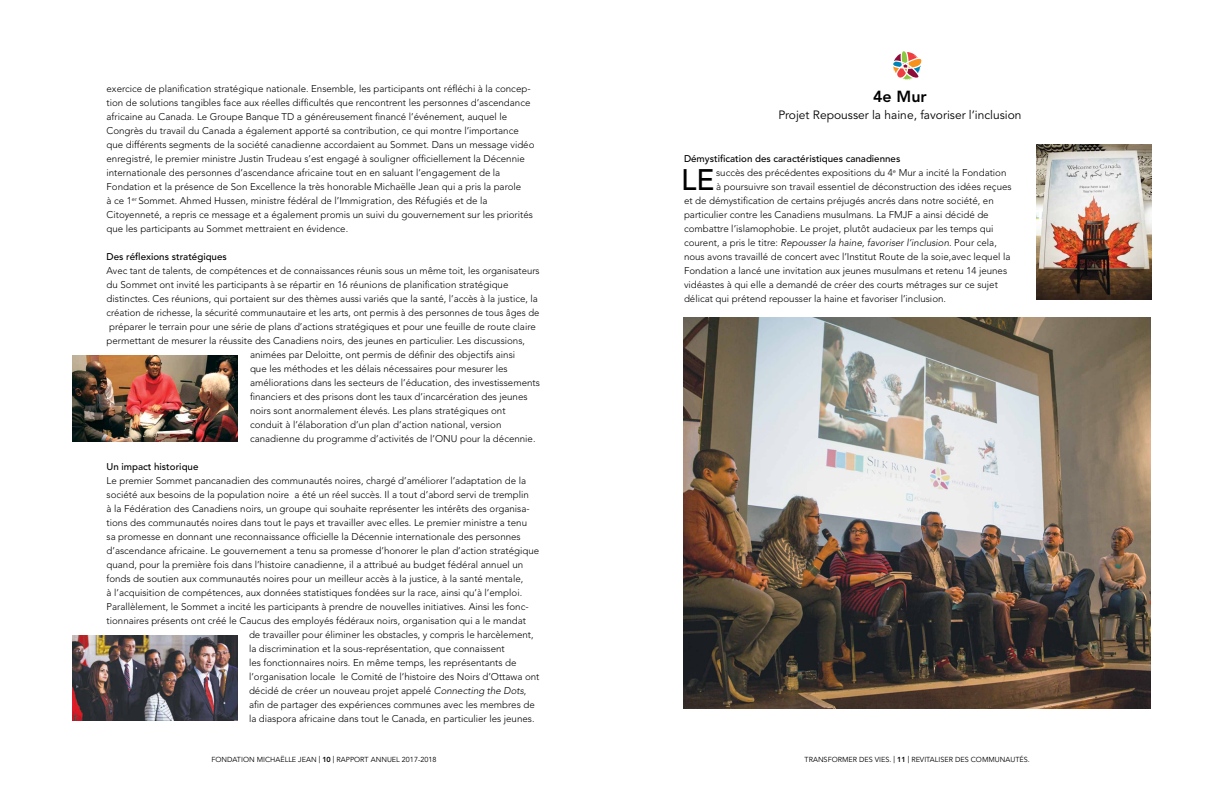
<style>
.page{position:relative;width:1224px;height:792px;background:#fff}
.page>*{position:absolute;margin:0;border:0;box-sizing:border-box;transform-origin:0 0}
.t1{font:500 29.5px "Avenir";color:#000}
.t2{font:800 16px "Avenir";color:#000}
.t3{font:12px "Avenir";color:#000}
.t4{font:300 9.8px/14px "Avenir";color:#000}
.t5{font:500 9.8px "Avenir";color:#000}
.t6{font:italic 300 9.8px "Avenir";color:#000}
.t7{font:7.2px "Avenir";color:#000}
.s1{font-style:italic}
.s2{font-style:normal}
.s3{font-size:9.4px}
.s4{font-weight:800}
</style>
<div class="page">
<img style="left:72px;top:356px;width:166px;height:86px">
<img style="left:72px;top:635px;width:166px;height:86px">
<img style="left:683px;top:318px;width:468px;height:390px">
<img style="left:1036px;top:144px;width:116px;height:156px">
<svg style="left:893px;top:51px;width:29px;height:29px"></svg>
<p class="t4" style="left:107px;top:82px;width:429px">exercice de planification stratégique nationale. Ensemble, les participants ont réfléchi à la concep&shy;tion de solutions tangibles face aux réelles difficultés que rencontrent les personnes d’ascendance africaine au Canada. Le Groupe Banque TD a généreusement financé l’événement, auquel le Congrès du travail du Canada a également apporté sa contribution, ce qui montre l’importance que différents segments de la société canadienne accordaient au Sommet. Dans un message vidéo enregistré, le premier ministre Justin Trudeau s’est engagé à souligner officiellement la Décennie internationale des personnes d’ascendance africaine tout en en saluant l’engagement de la Fondation et la présence de Son Excellence la très honorable Michaëlle Jean qui a pris la parole<br>à ce 1<sup>er</sup> Sommet. Ahmed Hussen, ministre fédéral de l’Immigration, des Réfugiés et de la Citoyenneté, a repris ce message et a également promis un suivi du gouvernement sur les priorités que les participants au Sommet mettraient en évidence.</p>
<p class="t5" style="left:107px;top:251px;width:122px">Des réflexions stratégiques</p>
<p class="t4" style="left:107px;top:264px;width:435px">Avec tant de talents, de compétences et de connaissances réunis sous un même toit, les organisateurs</p>
<p class="t4" style="left:107px;top:278px;width:403px">du Sommet ont invité les participants à se répartir en 16 réunions de planification stratégique</p>
<p class="t4" style="left:107px;top:292px;width:433px">distinctes. Ces réunions, qui portaient sur des thèmes aussi variés que la santé, l’accès à la justice, la</p>
<p class="t4" style="left:107px;top:306px;width:434px">création de richesse, la sécurité communautaire et les arts, ont permis à des personnes de tous âges de</p>
<p class="t4" style="left:109px;top:320px;width:428px">préparer le terrain pour une série de plans d’actions stratégiques et pour une feuille de route claire</p>
<p class="t4" style="left:107px;top:334px;width:420px">permettant de mesurer la réussite des Canadiens noirs, des jeunes en particulier. Les discussions,</p>
<p class="t4" style="left:250px;top:348px;width:267px">animées par Deloitte, ont permis de définir des objectifs ainsi</p>
<p class="t4" style="left:250px;top:362px;width:259px">que les méthodes et les délais nécessaires pour mesurer les</p>
<p class="t4" style="left:250px;top:376px;width:291px">améliorations dans les secteurs de l’éducation, des investissements</p>
<p class="t4" style="left:250px;top:390px;width:279px">financiers et des prisons dont les taux d’incarcération des jeunes</p>
<p class="t4" style="left:250px;top:404px;width:257px">noirs sont anormalement élevés. Les plans stratégiques ont</p>
<p class="t4" style="left:250px;top:418px;width:253px">conduit à l’élaboration d’un plan d’action national, version</p>
<p class="t4" style="left:250px;top:432px;width:287px">canadienne du programme d’activités de l’ONU pour la décennie.</p>
<p class="t5" style="left:107px;top:461px;width:93px">Un impact historique</p>
<p class="t4" style="left:107px;top:474px;width:421px">Le premier Sommet pancanadien des communautés noires, chargé d’améliorer l’adaptation de la</p>
<p class="t4" style="left:107px;top:488px;width:424px">société aux besoins de la population noire a été un réel succès. Il a tout d’abord servi de tremplin</p>
<p class="t4" style="left:107px;top:502px;width:425px">à la Fédération des Canadiens noirs, un groupe qui souhaite représenter les intérêts des organisa-</p>
<p class="t4" style="left:107px;top:516px;width:422px">tions des communautés noires dans tout le pays et travailler avec elles. Le premier ministre a tenu</p>
<p class="t4" style="left:107px;top:530px;width:416px">sa promesse en donnant une reconnaissance officielle la Décennie internationale des personnes</p>
<p class="t4" style="left:107px;top:544px;width:434px">d’ascendance africaine. Le gouvernement a tenu sa promesse d’honorer le plan d’action stratégique</p>
<p class="t4" style="left:107px;top:558px;width:418px">quand, pour la première fois dans l’histoire canadienne, il a attribué au budget fédéral annuel un</p>
<p class="t4" style="left:107px;top:572px;width:418px">fonds de soutien aux communautés noires pour un meilleur accès à la justice, à la santé mentale,</p>
<p class="t4" style="left:107px;top:586px;width:417px">à l’acquisition de compétences, aux données statistiques fondées sur la race, ainsi qu’à l’emploi.</p>
<p class="t4" style="left:107px;top:600px;width:424px">Parallèlement, le Sommet a incité les participants à prendre de nouvelles initiatives. Ainsi les fonc-</p>
<p class="t4" style="left:107px;top:614px;width:421px">tionnaires présents ont créé le Caucus des employés fédéraux noirs, organisation qui a le mandat</p>
<p class="t4" style="left:249px;top:628px;width:286px">de travailler pour éliminer les obstacles, y compris le harcèlement,</p>
<p class="t4" style="left:249px;top:642px;width:257px">la discrimination et la sous-représentation, que connaissent</p>
<p class="t4" style="left:249px;top:656px;width:269px">les fonctionnaires noirs. En même temps, les représentants de</p>
<p class="t4" style="left:249px;top:670px;width:292px">l’organisation locale le Comité de l’histoire des Noirs d’Ottawa ont</p>
<p class="t4" style="left:249px;top:684px;width:279px">décidé de créer un nouveau projet appelé <span class="s1">Connecting the Dots</span>,</p>
<p class="t4" style="left:249px;top:698px;width:287px">afin de partager des expériences communes avec les membres de</p>
<p class="t4" style="left:249px;top:712px;width:287px">la diaspora africaine dans tout le Canada, en particulier les jeunes.</p>
<h2 class="t2" style="left:873px;top:87px;width:55px">4e Mur</h2>
<p class="t3" style="left:778px;top:108px;width:245px">PROJET REPOUSSER LA HAINE, FAVORISER L’INCLUSION</p>
<p class="t5" style="left:684px;top:153px;width:218px">Démystification des caractéristiques canadiennes</p>
<h1 class="t1" style="left:681px;top:163px;width:35px">LE</h1>
<p class="t4" style="left:716px;top:166px;width:292px">succès des précédentes expositions du 4<sup>e</sup> Mur a incité la Fondation</p>
<p class="t4" style="left:716px;top:180px;width:297px">à poursuivre son travail essentiel de déconstruction des idées reçues</p>
<p class="t4" style="left:684px;top:194px;width:311px">et de démystification de certains préjugés ancrés dans notre société, en</p>
<p class="t4" style="left:684px;top:208px;width:306px">particulier contre les Canadiens musulmans. La FMJF a ainsi décidé de</p>
<p class="t4" style="left:684px;top:222px;width:311px">combattre l’islamophobie. Le projet, plutôt audacieux par les temps qui</p>
<p class="t6" style="left:684px;top:237px;width:314px"><span class="s2">courent, a pris le titre:</span> Repousser la haine, favoriser l’inclusion<span class="s2">. Pour cela,</span></p>
<p class="t4" style="left:684px;top:250px;width:328px">nous avons travaillé de concert avec l’Institut Route de la soie,avec lequel la</p>
<p class="t4" style="left:684px;top:264px;width:325px">Fondation a lancé une invitation aux jeunes musulmans et retenu 14 jeunes</p>
<p class="t4" style="left:684px;top:278px;width:315px">vidéastes à qui elle a demandé de créer des courts métrages sur ce sujet</p>
<p class="t4" style="left:684px;top:292px;width:264px">délicat qui prétend repousser la haine et favoriser l’inclusion.</p>
<p class="t7" style="left:211px;top:755px;width:227px">FONDATION MICHAËLLE JEAN <span class="s3">|</span> <span class="s4">10</span> <span class="s3">|</span> RAPPORT ANNUEL 2017-2018</p>
<p class="t7" style="left:805px;top:755px;width:10px">TRAN</p>
<p class="t7" style="left:824px;top:755px;width:10px">SFORMER</p>
<p class="t7" style="left:859px;top:755px;width:70px">DES VIES.<span class="s3">|</span> <span class="s4">11</span><span class="s3">|</span> REVITALI</p>
<p class="t7" style="left:941px;top:755px;width:37px">SER DES COMMUNAUT</p>
<p class="t7" style="left:1020px;top:755px;width:12px">ÉS.</p>
</div>
